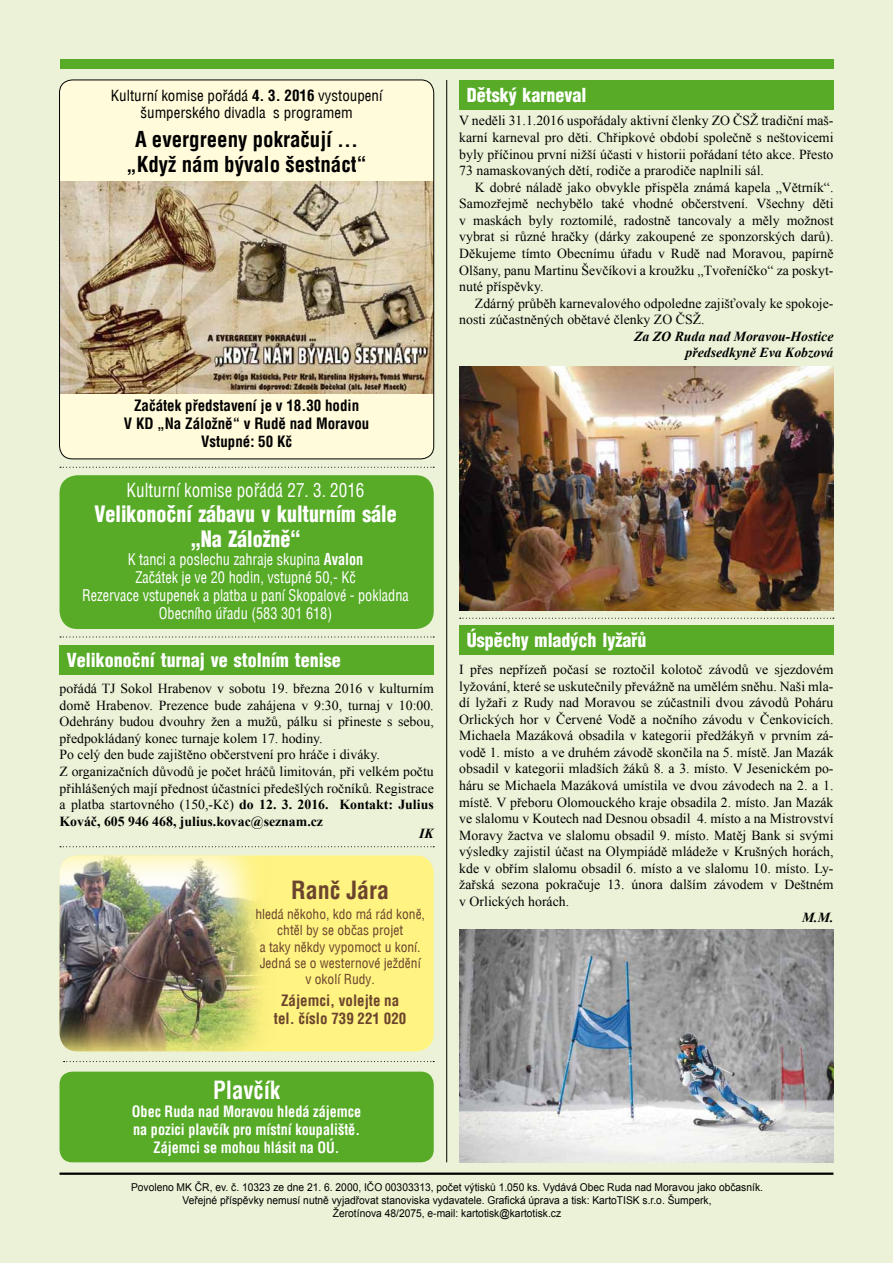
<style>
.page{position:relative;width:893px;height:1263px;background:#ecf2d7}
.page>*{position:absolute;margin:0;border:0;box-sizing:border-box;transform-origin:0 0}
.t1{font:24px "Switzerland Condensed CE Bold";color:#6b442d}
.t2{font:24px "Switzerland Condensed CE Bold";color:#fff;scale:.95 1}
.t3{font:22.05px/25.2px "Switzerland Cond Black CE";color:#fff;text-align:center;scale:.9 1}
.t4{font:21px/25.2px "Switzerland Condensed CE Bold";color:#000;text-align:center}
.t5{font:18.9px "Switzerland Cond Black CE";color:#fff;scale:.95 1}
.t6{font:18.9px "Switzerland Condensed CE";color:#fff;scale:.9 1}
.t7{font:15.75px/18px "Switzerland Condensed CE";color:#fff;text-align:center;scale:.9 1}
.t8{font:15px/18px "Switzerland Condensed CE Bold";color:#fff;text-align:center;scale:.95 1}
.t9{font:15px/18px "Switzerland Condensed CE Bold";color:#000;text-align:center}
.t10{font:15px/16.5px "Switzerland Condensed CE";color:#000;text-align:center}
.t11{font:15px/18px "Switzerland Condensed CE Bold";color:#6b442d;text-align:center}
.t12{font:13.8px/16.5px "Times New Roman";color:#000;text-align:justify}
.t13{font:italic 700 13.8px/16.5px "Times New Roman";color:#000;text-align:right}
.t14{font:13.5px/16.2px "Switzerland Condensed CE";color:#6b442d;text-align:center}
.t15{font:10.8px/12.9px "Arial";color:#000;text-align:center;scale:.95 1}
.s1{font-family:"Switzerland Condensed CE Bold"}
.s2{font-weight:700}
</style>
<div class="page">
<hr style="left:60px;top:1172px;width:773px;height:3px;background:#000">
<div style="left:60px;top:60px;width:773px;height:9px;background:#57ab27"></div>
<div style="left:60px;top:855px;width:374px;height:196px;background:#fff381;border-radius:18px"></div>
<img style="left:60px;top:855px;width:248px;height:196px">
<div style="left:60px;top:80px;width:374px;height:379px;background:#fffbdb;border-radius:13px"></div>
<img style="left:61px;top:182px;width:371px;height:212px">
<div style="left:59px;top:80px;width:375px;height:379px;border:1px solid #000;border-radius:13px"></div>
<svg style="left:64px;top:1061px;width:370px;height:1px"></svg>
<svg style="left:60px;top:846px;width:374px;height:1px"></svg>
<svg style="left:60px;top:636px;width:374px;height:1px"></svg>
<svg style="left:60px;top:467px;width:374px;height:1px"></svg>
<svg style="left:460px;top:618px;width:374px;height:1px"></svg>
<div style="left:459px;top:80px;width:374px;height:29px;background:#57ab27"></div>
<div style="left:459px;top:626px;width:374px;height:29px;background:#57ab27"></div>
<div style="left:60px;top:645px;width:374px;height:30px;background:#57ab27"></div>
<img style="left:459px;top:367px;width:374px;height:243px">
<img style="left:459px;top:929px;width:374px;height:233px">
<div style="left:60px;top:475px;width:374px;height:154px;background:#57ab27;border-radius:18px"></div>
<hr style="left:446px;top:80px;width:1px;height:1082px;background:#000">
<div style="left:60px;top:1071px;width:374px;height:91px;background:#57ab27;border-radius:13px"></div>
<p class="t10" style="left:111px;top:88px;width:273px">Kulturní komise pořádá <span class="s1">4. 3. 2016</span> vystoupení šumperského divadla s programem</p>
<h3 class="t4" style="left:126px;top:127px;width:242px">A evergreeny pokračují … „Když nám bývalo šestnáct“</h3>
<p class="t9" style="left:124px;top:397px;width:247px">Začátek představení je v 18.30 hodin<br>V KD „Na Záložně“ v Rudě nad Moravou<br>Vstupné: 50 Kč</p>
<h3 class="t6" style="left:127px;top:479px;width:266px">Kulturní komise pořádá 27. 3. 2016</h3>
<h2 class="t3" style="left:94px;top:501px;width:337px">Velikonoční zábavu v kulturním sále „Na Záložně“</h2>
<p class="t7" style="left:82px;top:550px;width:364px">K tanci a poslechu zahraje skupina <span class="s1">Avalon<br></span>Začátek je ve 20 hodin, vstupné 50,- Kč<br>Rezervace vstupenek a platba u paní Skopalové - pokladna Obecního úřadu (583 301 618)</p>
<h3 class="t5" style="left:67px;top:648px;width:290px">Velikonoční turnaj ve stolním tenise</h3>
<p class="t12" style="left:60px;top:680px;width:376px;text-align:left">pořádá TJ Sokol Hrabenov v sobotu 19. března 2016 v kulturním domě Hrabenov. Prezence bude zahájena v 9:30, turnaj v 10:00.<br>Odehrány budou dvouhry žen a mužů, pálku si přineste s sebou, předpokládaný konec turnaje kolem 17. hodiny.<br>Po celý den bude zajištěno občerstvení pro hráče i diváky.<br>Z organizačních důvodů je počet hráčů limitován, při velkém počtu přihlášených mají přednost účastníci předešlých ročníků. Registrace a platba startovného (150,-Kč) <span class="s2">do 12. 3. 2016. Kontakt: Julius Kováč, 605 946 468, julius.kovac@seznam.cz</span></p>
<p class="t13" style="left:419px;top:824px;width:16px">IK</p>
<h1 class="t1" style="left:291px;top:876px;width:99px">Ranč Jára</h1>
<p class="t14" style="left:255px;top:906px;width:171px">hledá někoho, kdo má rád koně, chtěl by se občas projet<br>a taky někdy vypomoct u koní.<br>Jedná se o westernové ježdění v okolí Rudy.</p>
<p class="t11" style="left:274px;top:992px;width:134px">Zájemci, volejte na tel. číslo 739 221 020</p>
<h1 class="t2" style="left:213px;top:1075px;width:72px">Plavčík</h1>
<p class="t8" style="left:132px;top:1102px;width:243px">Obec Ruda nad Moravou hledá zájemce na pozici plavčík pro místní koupaliště.<br>Zájemci se mohou hlásit na OÚ.</p>
<h3 class="t5" style="left:467px;top:83px;width:128px">Dětský karneval</h3>
<p class="t12" style="left:459px;top:112px;width:376px">V neděli 31.1.2016 uspořádaly aktivní členky ZO ČSŽ tradiční maš&shy;karní karneval pro děti. Chřipkové období společně s neštovicemi byly příčinou první nižší účasti v historii pořádaní této akce. Přesto 73 namaskovaných dětí, rodiče a prarodiče naplnili sál.</p>
<p class="t12" style="left:459px;top:178px;width:376px;text-indent:16px">K dobré náladě jako obvykle přispěla známá kapela „Větrník“.<br>Samozřejmě nechybělo také vhodné občerstvení. Všechny děti v maskách byly roztomilé, radostně tancovaly a měly možnost vybrat si různé hračky (dárky zakoupené ze sponzorských darů).<br>Děkujeme tímto Obecnímu úřadu v Rudě nad Moravou, papírně Olšany, panu Martinu Ševčíkovi a kroužku „Tvořeníčko“ za poskyt&shy;nuté příspěvky.</p>
<p class="t12" style="left:459px;top:294px;width:376px;text-indent:16px">Zdárný průběh karnevalového odpoledne zajišťovaly ke spokoje&shy;nosti zúčastněných obětavé členky ZO ČSŽ.</p>
<p class="t13" style="left:634px;top:327px;width:201px">Za ZO Ruda nad Moravou-Hostice předsedkyně Eva Kobzová</p>
<h3 class="t5" style="left:467px;top:628px;width:191px">Úspěchy mladých lyžařů</h3>
<p class="t12" style="left:459px;top:661px;width:376px">I přes nepřízeň počasí se roztočil kolotoč závodů ve sjezdovém lyžování, které se uskutečnily převážně na umělém sněhu. Naši mla&shy;dí lyžaři z Rudy nad Moravou se zúčastnili dvou závodů Poháru Orlických hor v Červené Vodě a nočního závodu v Čenkovicích.<br>Michaela Mazáková obsadila v kategorii předžákyň v prvním zá&shy;vodě 1. místo a ve druhém závodě skončila na 5. místě. Jan Mazák obsadil v kategorii mladších žáků 8. a 3. místo. V Jesenickém po&shy;háru se Michaela Mazáková umístila ve dvou závodech na 2. a 1. místě. V přeboru Olomouckého kraje obsadila 2. místo. Jan Mazák ve slalomu v Koutech nad Desnou obsadil 4. místo a na Mistrovství Moravy žactva ve slalomu obsadil 9. místo. Matěj Bank si svými výsledky zajistil účast na Olympiádě mládeže v Krušných horách, kde v obřím slalomu obsadil 6. místo a ve slalomu 10. místo. Ly&shy;žařská sezona pokračuje 13. února dalším závodem v Deštném v Orlických horách.</p>
<p class="t13" style="left:802px;top:909px;width:33px">M.M.</p>
<p class="t15" style="left:131px;top:1181px;width:667px">Povoleno MK ČR, ev. č. 10323 ze dne 21. 6. 2000, IČO 00303313, počet výtisků 1.050 ks. Vydává Obec Ruda nad Moravou jako občasník.<br>Veřejné příspěvky nemusí nutně vyjadřovat stanoviska vydavatele. Grafická úprava a tisk: KartoTISK s.r.o. Šumperk,<br>Žerotínova 48/2075, e-mail: kartotisk@kartotisk.cz</p>
</div>
